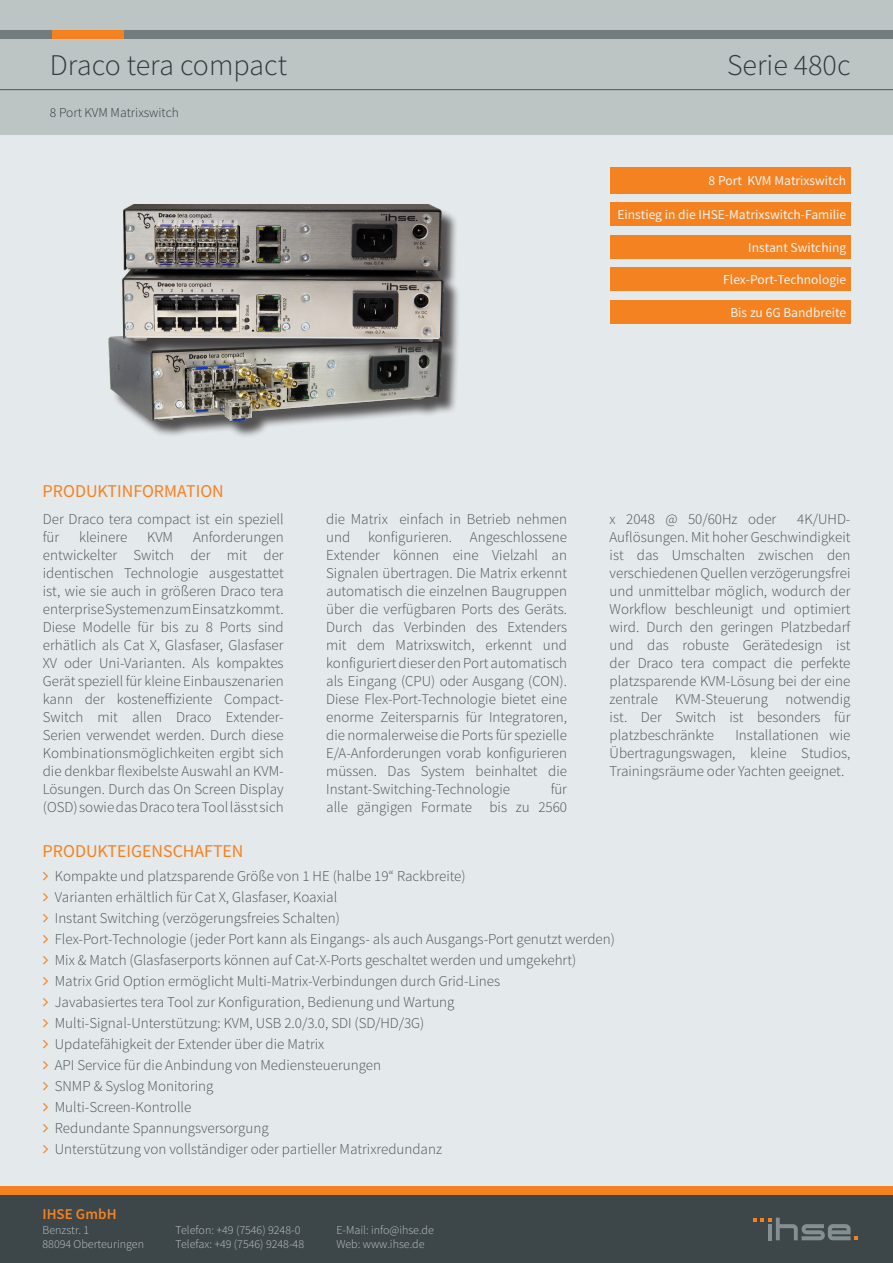
<style>
.page{position:relative;width:893px;height:1263px;background:#fff}
.page>*{position:absolute;margin:0;border:0;box-sizing:border-box;transform-origin:0 0}
.t1{font:300 30px "Source Sans Pro";color:#31393c}
.t2{font:18px "Source Sans Pro";color:#f58220}
.t3{font:300 15px/18px "Source Sans Pro";color:#4d5455;text-align:justify}
.t4{font:600 15px "Source Sans Pro";letter-spacing:.005em;color:#f58220}
.t5{font:13.5px "Source Sans Pro";color:#f1f5f5}
.t6{font:300 13.5px "Source Sans Pro";color:#31393c}
.t7{font:300 12px/14.4px "Source Sans Pro";color:#c0c5c6}
</style>
<div class="page">
<div style="left:0;top:0;width:893px;height:135px;background:#bcc4c4"></div>
<div style="left:0;top:135px;width:893px;height:1056px;background:#e4e9eb"></div>
<div style="left:119px;top:30px;width:774px;height:8px;background:#727c7f"></div>
<div style="left:51px;top:30px;width:72px;height:8px;background:#f58220"></div>
<div style="left:0;top:30px;width:51px;height:8px;background:#727c7f"></div>
<div style="left:0;top:1195px;width:893px;height:68px;background:#3d474a"></div>
<svg style="left:753px;top:1217px;width:105px;height:23px"></svg>
<div style="left:0;top:1186px;width:893px;height:9px;background:#f58220"></div>
<hr style="left:0;top:89px;width:893px;height:1px;background:#4d5455">
<div style="left:610px;top:167px;width:240px;height:26px;background:#f58220"></div>
<div style="left:610px;top:300px;width:240px;height:24px;background:#f58220"></div>
<div style="left:610px;top:267px;width:240px;height:24px;background:#f58220"></div>
<div style="left:610px;top:202px;width:240px;height:24px;background:#f58220"></div>
<div style="left:610px;top:235px;width:240px;height:24px;background:#f58220"></div>
<div style="left:111px;top:333px;width:348px;height:106px;background:#231f20;opacity:.75"></div>
<img style="left:108px;top:333px;width:346px;height:103px">
<div style="left:125px;top:207px;width:336px;height:152px;background:#231f20;opacity:.75"></div>
<img style="left:120px;top:205px;width:332px;height:147px">
<h1 class="t1" style="left:50px;top:47px;width:239px">Draco tera compact</h1>
<h1 class="t6" style="left:50px;top:105px;width:130px">8 Port KVM Matrixswitch</h1>
<h1 class="t1" style="left:727px;top:47px;width:125px">Serie 480c</h1>
<p class="t5" style="left:709px;top:172px;width:139px">8 Port KVM Matrixswitch</p>
<p class="t5" style="left:617px;top:206px;width:230px">Einstieg in die IHSE-Matrixswitch-Familie</p>
<p class="t5" style="left:748px;top:239px;width:100px">Instant Switching</p>
<p class="t5" style="left:723px;top:271px;width:124px">Flex-Port-Technologie</p>
<p class="t5" style="left:730px;top:304px;width:117px">Bis zu 6G Bandbreite</p>
<p class="t2" style="left:43px;top:480px;width:183px">PRODUKTINFORMATION</p>
<p class="t3" style="left:43px;top:510px;width:242px">Der Draco tera compact ist ein speziell für</p>
<p class="t3" style="left:43px;top:528px;width:242px;text-indent:150px">Anforderungen entwickelter Switch der mit der identischen Technologie ausgestattet ist, wie sie auch in größeren Draco tera enterprise Systemen zum Einsatz kommt.<br>Diese Modelle für bis zu 8 Ports sind erhätlich als Cat X, Glasfaser, Glasfaser XV oder Uni-Varianten. Als kompaktes Gerät speziell für kleine Einbauszenarien kann der kosteneffiziente Compact-Switch mit allen Draco Extender-Serien verwendet werden. Durch diese Kombinationsmöglichkeiten ergibt sich die denkbar flexibelste Auswahl an KVM-Lösungen. Durch das On Screen Display (OSD) sowie das Draco tera Tool lässt sich</p>
<p class="t3" style="left:79px;top:528px;width:50px">kleinere</p>
<p class="t3" style="left:147px;top:528px;width:27px">KVM</p>
<p class="t3" style="left:326px;top:510px;width:242px">die Matrix einfach in Betrieb nehmen und konfigurieren. Angeschlossene Extender können eine Vielzahl an Signalen übertragen. Die Matrix erkennt automatisch die einzelnen Baugruppen über die verfügbaren Ports des Geräts.<br>Durch das Verbinden des Extenders mit dem Matrixswitch, erkennt und konfiguriert dieser den Port automatisch als Eingang (CPU) oder Ausgang (CON).<br>Diese Flex-Port-Technologie bietet eine enorme Zeitersparnis für Integratoren, die normalerweise die Ports für spezielle E/A-Anforderungen vorab konfigurieren müssen. Das System beinhaltet die Instant-Switching-Technologie</p>
<p class="t3" style="left:326px;top:780px;width:242px;text-align:right">für<br>alle gängigen Formate bis zu 2560</p>
<p class="t3" style="left:610px;top:510px;width:168px">x 2048 @ 50/60Hz oder</p>
<p class="t3" style="left:610px;top:510px;width:242px;text-indent:188px">4K/UHD-Auflösungen. Mit hoher Geschwindigkeit ist das Umschalten zwischen den verschiedenen Quellen verzögerungsfrei und unmittelbar möglich, wodurch der Workflow beschleunigt und optimiert wird. Durch den geringen Platzbedarf und das robuste Gerätedesign ist der Draco tera compact die perfekte platzsparende KVM-Lösung bei der eine zentrale KVM-Steuerung notwendig ist. Der Switch ist besonders für platzbeschränkte</p>
<p class="t3" style="left:610px;top:726px;width:242px;text-indent:126px">Installationen wie Übertragungswagen, kleine Studios, Trainingsräume oder Yachten geeignet.</p>
<p class="t2" style="left:43px;top:840px;width:203px">PRODUKTEIGENSCHAFTEN</p>
<p class="t3" style="left:55px;top:867px;width:412px">Kompakte und platzsparende Größe von 1 HE (halbe 19“ Rackbreite)</p>
<p class="t3" style="left:55px;top:888px;width:284px">Varianten erhältlich für Cat X, Glasfaser, Koaxial</p>
<p class="t3" style="left:55px;top:909px;width:287px">Instant Switching (verzögerungsfreies Schalten)</p>
<p class="t3" style="left:55px;top:930px;width:562px">Flex-Port-Technologie (jeder Port kann als Eingangs- als auch Ausgangs-Port genutzt werden)</p>
<p class="t3" style="left:55px;top:951px;width:523px">Mix &amp; Match (Glasfaserports können auf Cat-X-Ports geschaltet werden und umgekehrt)</p>
<p class="t3" style="left:55px;top:972px;width:447px">Matrix Grid Option ermöglicht Multi-Matrix-Verbindungen durch Grid-Lines</p>
<p class="t3" style="left:55px;top:993px;width:401px">Javabasiertes tera Tool zur Konfiguration, Bedienung und Wartung</p>
<p class="t3" style="left:55px;top:1014px;width:371px">Multi-Signal-Unterstützung: KVM, USB 2.0/3.0, SDI (SD/HD/3G)</p>
<p class="t3" style="left:55px;top:1035px;width:271px">Updatefähigkeit der Extender über die Matrix</p>
<p class="t3" style="left:55px;top:1056px;width:328px">API Service für die Anbindung von Mediensteuerungen</p>
<p class="t3" style="left:55px;top:1077px;width:160px">SNMP &amp; Syslog Monitoring</p>
<p class="t3" style="left:55px;top:1098px;width:138px">Multi-Screen-Kontrolle</p>
<p class="t3" style="left:55px;top:1119px;width:215px">Redundante Spannungsversorgung</p>
<p class="t3" style="left:55px;top:1140px;width:389px">Unterstützung von vollständiger oder partieller Matrixredundanz</p>
<p class="t4" style="left:43px;top:1204px;width:76px">IHSE GmbH</p>
<p class="t7" style="left:43px;top:1222px;width:103px">Benzstr. 1<br>88094 Oberteuringen</p>
<p class="t7" style="left:176px;top:1222px;width:130px">Telefon: +49 (7546) 9248-0<br>Telefax: +49 (7546) 9248-48</p>
<p class="t7" style="left:336px;top:1222px;width:99px">E-Mail: info@ihse.de<br>Web: www.ihse.de</p>
</div>
